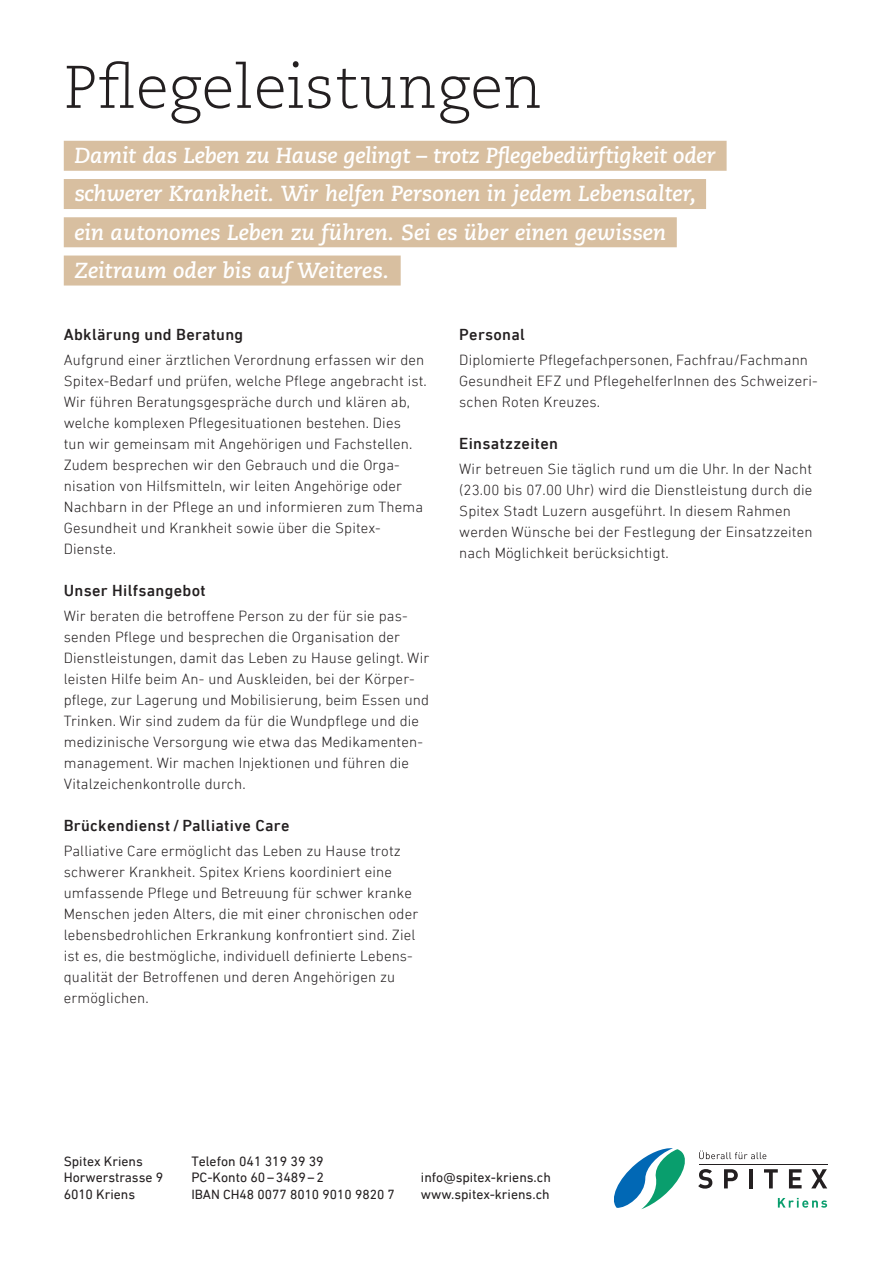
<style>
.page{position:relative;width:893px;height:1263px;background:#fff}
.page>*{position:absolute;margin:0;border:0;box-sizing:border-box;transform-origin:0 0}
.t1{font:300 60px "Caecilia LT";letter-spacing:.01em;color:#231f20}
.t2{font:italic 700 21.75px/38.2px "Caecilia LT";color:#fff}
.t3{font:500 16.2px "DIN Next LT Pro";letter-spacing:.02em;color:#231f20}
.t4{font:300 15px/21px "DIN Next LT Pro";letter-spacing:.01em;color:#231f20}
.t5{font:13.8px/16.8px "DIN Next LT Pro";color:#231f20}
.t6{font:13.5px "DIN Next LT Pro";color:#231f20}
</style>
<div class="page">
<div style="left:64px;top:141px;width:663px;height:30px;background:#d8bfa0"></div>
<div style="left:64px;top:179px;width:642px;height:30px;background:#d8bfa0"></div>
<div style="left:64px;top:217px;width:613px;height:30px;background:#d8bfa0"></div>
<div style="left:64px;top:256px;width:337px;height:30px;background:#d8bfa0"></div>
<svg style="left:614px;top:1148px;width:71px;height:61px"></svg>
<svg style="left:698px;top:1169px;width:14px;height:19px"></svg>
<svg style="left:724px;top:1169px;width:14px;height:19px"></svg>
<hr style="left:749px;top:1169px;width:4px;height:19px;background:#231f20">
<svg style="left:764px;top:1169px;width:14px;height:19px"></svg>
<svg style="left:789px;top:1169px;width:13px;height:19px"></svg>
<svg style="left:811px;top:1169px;width:16px;height:19px"></svg>
<hr style="left:699px;top:1164px;width:128px;height:1px;background:#231f20">
<svg style="left:699px;top:1150px;width:67px;height:9px"></svg>
<svg style="left:778px;top:1198px;width:49px;height:10px"></svg>
<h1 class="t1" style="left:64px;top:53px;width:480px">Pflegeleistungen</h1>
<h2 class="t2" style="left:74px;top:137px;width:643px">Damit das Leben zu Hause gelingt – trotz Pflegebedürftigkeit oder schwerer Krankheit. Wir helfen Personen in jedem Lebensalter, ein autonomes Leben zu führen. Sei es über einen gewissen Zeitraum oder bis auf Weiteres.</h2>
<p class="t3" style="left:64px;top:325px;width:181px">Abklärung und Beratung</p>
<p class="t4" style="left:64px;top:349px;width:365px">Aufgrund einer ärztlichen Verordnung erfassen wir den Spitex-Bedarf und prüfen, welche Pflege angebracht ist.<br>Wir führen Beratungsgespräche durch und klären ab, welche komplexen Pflegesituationen bestehen. Dies<br>tun wir gemeinsam mit Angehörigen und Fachstellen.<br>Zudem besprechen wir den Gebrauch und die Orga&shy;nisation von Hilfsmitteln, wir leiten Angehörige oder Nachbarn in der Pflege an und informieren zum Thema Gesundheit und Krankheit sowie über die Spitex-Dienste.</p>
<p class="t3" style="left:64px;top:581px;width:143px">Unser Hilfsangebot</p>
<p class="t4" style="left:64px;top:605px;width:367px">Wir beraten die betroffene Person zu der für sie pas&shy;senden Pflege und besprechen die Organisation der Dienstleistungen, damit das Leben zu Hause gelingt. Wir leisten Hilfe beim An- und Auskleiden, bei der Körper&shy;pflege, zur Lagerung und Mobilisierung, beim Essen und Trinken. Wir sind zudem da für die Wundpflege und die medizinische Versorgung wie etwa das Medikamenten&shy;management. Wir machen Injektionen und führen die Vitalzeichenkontrolle durch.</p>
<p class="t3" style="left:64px;top:816px;width:227px">Brückendienst / Palliative Care</p>
<p class="t4" style="left:64px;top:841px;width:356px">Palliative Care ermöglicht das Leben zu Hause trotz schwerer Krankheit. Spitex Kriens koordiniert eine umfassende Pflege und Betreuung für schwer kranke Menschen jeden Alters, die mit einer chronischen oder lebensbedrohlichen Erkrankung konfrontiert sind. Ziel ist es, die bestmögliche, individuell definierte Lebens&shy;qualität der Betroffenen und deren Angehörigen zu ermöglichen.</p>
<p class="t3" style="left:459px;top:325px;width:67px">Personal</p>
<p class="t4" style="left:459px;top:349px;width:360px">Diplomierte Pflegefachpersonen, Fachfrau/Fachmann<br>Gesundheit EFZ und PflegehelferInnen des Schweizeri&shy;schen Roten Kreuzes.</p>
<p class="t3" style="left:459px;top:434px;width:100px">Einsatzzeiten</p>
<p class="t4" style="left:459px;top:458px;width:355px">Wir betreuen Sie täglich rund um die Uhr. In der Nacht (23.00 bis 07.00 Uhr) wird die Dienstleistung durch die Spitex Stadt Luzern ausgeführt. In diesem Rahmen werden Wünsche bei der Festlegung der Einsatzzeiten nach Möglichkeit berücksichtigt.</p>
<p class="t5" style="left:64px;top:1152px;width:101px">Spitex Kriens<br>Horwerstrasse 9<br>6010 Kriens</p>
<p class="t5" style="left:191px;top:1152px;width:134px">Telefon 041 319 39 39<br>PC-Konto 60–3489–2</p>
<p class="t6" style="left:191px;top:1187px;width:205px">IBAN CH48 0077 8010 9010 9820 7</p>
<p class="t5" style="left:421px;top:1169px;width:131px">info@spitex-kriens.ch www.spitex-kriens.ch</p>
</div>
